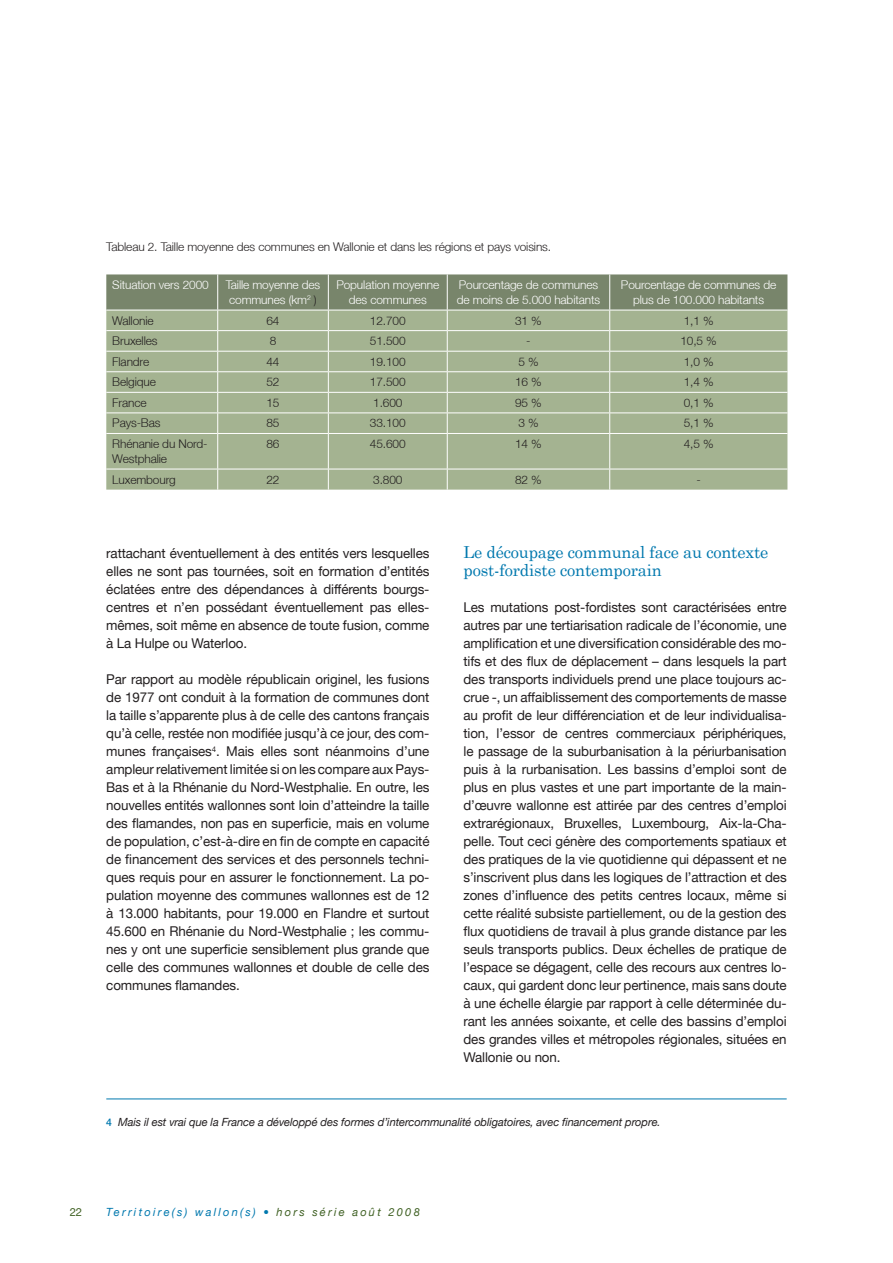
<style>
.page{position:relative;width:893px;height:1263px;background:#fff}
.page>*{position:absolute;margin:0;border:0;box-sizing:border-box;transform-origin:0 0}
.NEW_-_petits_titres{font:16.5px/18px "Century Schoolbook";letter-spacing:-.01em;color:#0078ae}
.NEW_-_texte{font:13.5px/18px "Helvetica Neue LT";letter-spacing:-.01em;color:#231f20;text-align:justify}
.tableaux{font:300 12px/15px "Helvetica Neue LT";letter-spacing:-.01em;color:#231f20}
.tableaux-2{font:300 12px/15px "Helvetica Neue LT";letter-spacing:-.01em;color:#fff}
.NEW_-_notes{font:italic 11.25px "Helvetica Neue LT";letter-spacing:-.01em;color:#231f20}
.t1{font:italic 11.25px "Helvetica Neue LT";letter-spacing:.2em;color:#0078ae}
.t2{font:11.25px "Helvetica Neue LT";color:#406124}
.s1{color:#231f20}
.s2{font-weight:500;font-style:normal;font-size:10.5px;color:#0078ae}
.s3{color:#406124}
</style>
<div class="page">
<div style="left:106px;top:434px;width:681px;height:56px;background:#a4b391"></div>
<svg style="left:106px;top:274px;width:681px;height:159px;background:#9eac8e"></svg>
<hr style="left:217px;top:434px;width:1px;height:35px;background:#fff">
<hr style="left:328px;top:434px;width:1px;height:35px;background:#fff">
<hr style="left:447px;top:434px;width:1px;height:35px;background:#fff">
<hr style="left:609px;top:434px;width:1px;height:35px;background:#fff">
<hr style="left:106px;top:469px;width:112px;height:1px;background:#fff">
<hr style="left:218px;top:469px;width:110px;height:1px;background:#fff">
<svg style="left:217px;top:469px;width:1px;height:21px"></svg>
<hr style="left:328px;top:469px;width:119px;height:1px;background:#fff">
<svg style="left:328px;top:469px;width:1px;height:21px"></svg>
<hr style="left:447px;top:469px;width:163px;height:1px;background:#fff">
<svg style="left:447px;top:469px;width:1px;height:21px"></svg>
<hr style="left:610px;top:469px;width:177px;height:1px;background:#fff">
<svg style="left:609px;top:469px;width:1px;height:21px"></svg>
<hr style="left:106px;top:1098px;width:681px;height:1px;background:#0078ae">
<p class="tableaux" style="left:106px;top:239px;width:446px">Tableau 2. Taille moyenne des communes en Wallonie et dans les régions et pays voisins.</p>
<p class="tableaux-2" style="left:112px;top:277px;width:98px">Situation vers 2000</p>
<p class="tableaux-2" style="left:226px;top:277px;width:96px">Taille moyenne des communes (km<sup>2</sup> <span class="s1">)</span></p>
<p class="tableaux-2" style="left:336px;top:277px;width:104px;text-align:center">Population moyenne des communes</p>
<p class="tableaux-2" style="left:457px;top:277px;width:145px">Pourcentage de communes de moins de 5.000 habitants</p>
<p class="tableaux-2" style="left:621px;top:277px;width:157px;text-align:center">Pourcentage de communes de plus de 100.000 habitants</p>
<p class="tableaux" style="left:112px;top:313px;width:43px">Wallonie</p>
<p class="tableaux" style="left:266px;top:313px;width:15px">64</p>
<p class="tableaux" style="left:370px;top:313px;width:37px">12.700</p>
<p class="tableaux" style="left:515px;top:313px;width:28px">31 %</p>
<p class="tableaux" style="left:684px;top:313px;width:31px">1,1 %</p>
<p class="tableaux" style="left:112px;top:333px;width:47px">Bruxelles</p>
<p class="tableaux" style="left:270px;top:333px;width:8px">8</p>
<p class="tableaux" style="left:370px;top:333px;width:37px">51.500</p>
<p class="tableaux" style="left:526px;top:333px;width:6px">-</p>
<p class="tableaux" style="left:680px;top:333px;width:38px">10,5 %</p>
<p class="tableaux" style="left:112px;top:354px;width:38px">Flandre</p>
<p class="tableaux" style="left:266px;top:354px;width:15px">44</p>
<p class="tableaux" style="left:370px;top:354px;width:37px">19.100</p>
<p class="tableaux" style="left:518px;top:354px;width:22px">5 %</p>
<p class="tableaux" style="left:684px;top:354px;width:31px">1,0 %</p>
<p class="tableaux" style="left:112px;top:374px;width:45px">Belgique</p>
<p class="tableaux" style="left:266px;top:374px;width:15px">52</p>
<p class="tableaux" style="left:370px;top:374px;width:37px">17.500</p>
<p class="tableaux" style="left:515px;top:374px;width:28px">16 %</p>
<p class="tableaux" style="left:684px;top:374px;width:31px">1,4 %</p>
<p class="tableaux" style="left:112px;top:395px;width:36px">France</p>
<p class="tableaux" style="left:266px;top:395px;width:15px">15</p>
<p class="tableaux" style="left:373px;top:395px;width:31px">1.600</p>
<p class="tableaux" style="left:515px;top:395px;width:28px">95 %</p>
<p class="tableaux" style="left:684px;top:395px;width:31px">0,1 %</p>
<p class="tableaux" style="left:112px;top:415px;width:50px">Pays-Bas</p>
<p class="tableaux" style="left:266px;top:415px;width:15px">85</p>
<p class="tableaux" style="left:370px;top:415px;width:37px">33.100</p>
<p class="tableaux" style="left:518px;top:415px;width:22px">3 %</p>
<p class="tableaux" style="left:684px;top:415px;width:31px">5,1 %</p>
<p class="tableaux" style="left:112px;top:436px;width:97px">Rhénanie du Nord-<br>Westphalie</p>
<p class="tableaux" style="left:266px;top:436px;width:15px">86</p>
<p class="tableaux" style="left:370px;top:436px;width:37px">45.600</p>
<p class="tableaux" style="left:515px;top:436px;width:28px">14 %</p>
<p class="tableaux" style="left:684px;top:436px;width:31px">4,5 %</p>
<p class="tableaux" style="left:112px;top:472px;width:65px">Luxembourg</p>
<p class="tableaux" style="left:266px;top:472px;width:15px">22</p>
<p class="tableaux" style="left:373px;top:472px;width:31px">3.800</p>
<p class="tableaux" style="left:515px;top:472px;width:28px">82 %</p>
<p class="tableaux" style="left:696px;top:472px;width:6px">-</p>
<p class="NEW_-_texte" style="left:106px;top:544px;width:325px">rattachant éventuellement à des entités vers lesquelles elles ne sont pas tournées, soit en formation d’entités éclatées entre des dépendances à différents bourgs&shy;centres et n’en possédant éventuellement pas elles&shy;mêmes, soit même en absence de toute fusion, comme à La Hulpe ou Waterloo.</p>
<p class="NEW_-_texte" style="left:106px;top:670px;width:325px">Par rapport au modèle républicain originel, les fusions de 1977 ont conduit à la formation de communes dont la taille s’apparente plus à de celle des cantons français qu’à celle, restée non modifiée jusqu’à ce jour, des com&shy;munes françaises<sup>4</sup>. Mais elles sont néanmoins d’une ampleur relativement limitée si on les compare aux Pays-Bas et à la Rhénanie du Nord-Westphalie. En outre, les nouvelles entités wallonnes sont loin d’atteindre la taille des flamandes, non pas en superficie, mais en volume de population, c’est-à-dire en fin de compte en capacité de financement des services et des personnels techni&shy;ques requis pour en assurer le fonctionnement. La po&shy;pulation moyenne des communes wallonnes est de 12 à 13.000 habitants, pour 19.000 en Flandre et surtout 45.600 en Rhénanie du Nord-Westphalie ; les commu&shy;nes y ont une superficie sensiblement plus grande que celle des communes wallonnes et double de celle des communes flamandes.</p>
<p class="NEW_-_petits_titres" style="left:463px;top:542px;width:306px">Le découpage communal face au contexte post-fordiste contemporain</p>
<p class="NEW_-_texte" style="left:463px;top:598px;width:325px">Les mutations post-fordistes sont caractérisées entre autres par une tertiarisation radicale de l’économie, une amplification et une diversification considérable des mo&shy;tifs et des flux de déplacement – dans lesquels la part des transports individuels prend une place toujours ac&shy;crue -, un affaiblissement des comportements de masse au profit de leur différenciation et de leur individualisa&shy;tion, l’essor de centres commerciaux périphériques, le passage de la suburbanisation à la périurbanisation puis à la rurbanisation. Les bassins d’emploi sont de plus en plus vastes et une part importante de la main&shy;d’œuvre wallonne est attirée par des centres d’emploi extrarégionaux, Bruxelles, Luxembourg, Aix-la-Cha&shy;pelle. Tout ceci génère des comportements spatiaux et des pratiques de la vie quotidienne qui dépassent et ne s’inscrivent plus dans les logiques de l’attraction et des zones d’influence des petits centres locaux, même si cette réalité subsiste partiellement, ou de la gestion des flux quotidiens de travail à plus grande distance par les seuls transports publics. Deux échelles de pratique de l’espace se dégagent, celle des recours aux centres lo&shy;caux, qui gardent donc leur pertinence, mais sans doute à une échelle élargie par rapport à celle déterminée du&shy;rant les années soixante, et celle des bassins d’emploi des grandes villes et métropoles régionales, situées en Wallonie ou non.</p>
<p class="NEW_-_notes" style="left:106px;top:1116px;width:556px"><span class="s2">4</span> Mais il est vrai que la France a développé des formes d’intercommunalité obligatoires, avec financement propre.</p>
<p class="t2" style="left:70px;top:1205px;width:14px">22</p>
<p class="t1" style="left:106px;top:1205px;width:315px">Territoire(s) wallon(s) • <span class="s3">hors série août 2008</span></p>
</div>
